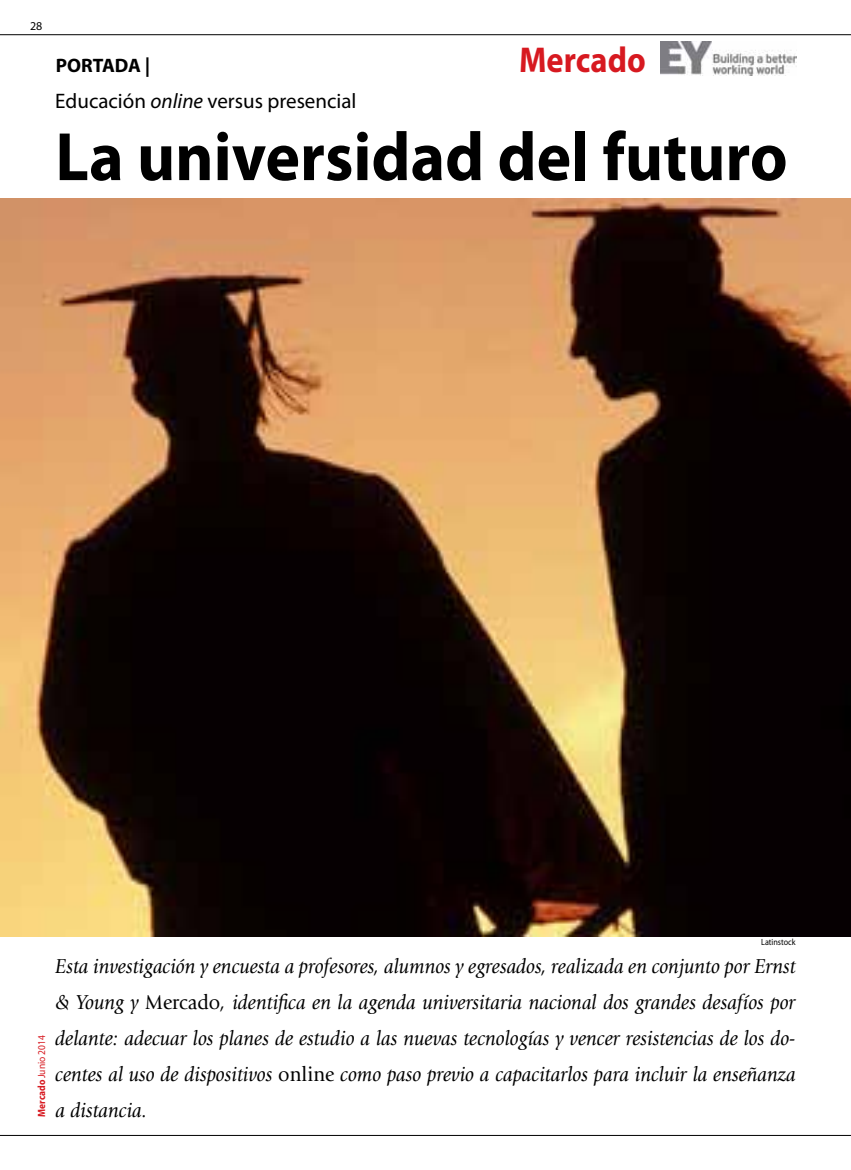
<style>
.page{position:relative;width:851px;height:1170px;background:#fff}
.page>*{position:absolute;margin:0;border:0;box-sizing:border-box;transform-origin:0 0}
.t1{font:700 69px "Myriad Pro";color:#000;scale:.95 1}
.t2{font:700 36px "Myriad Pro";color:#d71920;scale:.9 1}
.t3{font:italic 21px/36px "Giovanni Std";color:#000;text-align:justify;scale:.95 1}
.t4{font:21px "Myriad Pro";color:#000}
.t5{font:700 19.5px "Myriad Pro";color:#000}
.t6{font:12px "Myriad Pro";color:#000}
.t7{font:10.5px "Myriad Pro";color:#d71920;scale:.9 1}
.t8{font:9px "Myriad Pro";color:#000;scale:.9 1}
.s1{font-style:italic}
.s2{font-weight:700}
.s3{font-style:normal}
</style>
<div class="page">
<img style="left:660px;top:41px;width:136px;height:34px">
<hr style="left:0;top:34px;width:850px;height:1px;background:#000">
<img style="left:0;top:198px;width:850px;height:738px">
<hr style="left:0;top:1134px;width:850px;height:1px;background:#000">
<p class="t6" style="left:30px;top:18px;width:14px">28</p>
<p class="t5" style="left:56px;top:53px;width:96px">PORTADA |</p>
<h2 class="t2" style="left:519px;top:36px;width:142px">Mercado</h2>
<p class="t4" style="left:55px;top:88px;width:303px">Educación <span class="s1">online</span> versus presencial</p>
<h1 class="t1" style="left:55px;top:112px;width:772px">La universidad del futuro</h1>
<p class="t7" style="left:35px;top:1116px;width:92px;rotate:-90deg"><span class="s2">Mercado</span> Junio 2014</p>
<p class="t8" style="left:761px;top:936px;width:40px">Latinstock</p>
<p class="t3" style="left:55px;top:947px;width:780px">Esta investigación y encuesta a profesores, alumnos y egresados, realizada en conjunto por Ernst &amp; Young y <span class="s3">Mercado</span>, identifica en la agenda universitaria nacional dos grandes desafíos por delante: adecuar los planes de estudio a las nuevas tecnologías y vencer resistencias de los do&shy;centes al uso de dispositivos <span class="s3">online</span> como paso previo a capacitarlos para incluir la enseñanza a distancia.</p>
</div>
